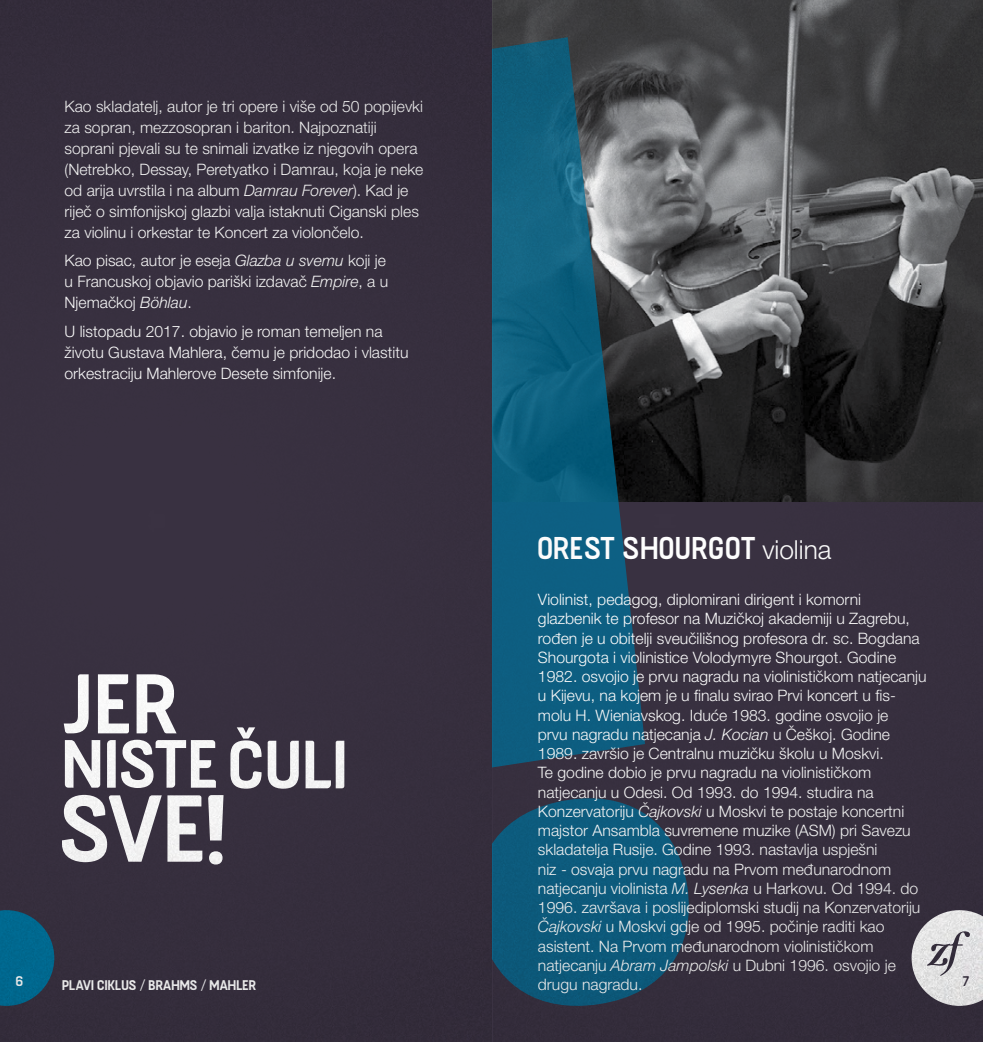
<style>
.page{position:relative;width:983px;height:1042px;background:#fff}
.page>*{position:absolute;margin:0;border:0;box-sizing:border-box;transform-origin:0 0}
.t1{font:300 31.5px "Fuji";letter-spacing:-.025em;color:#fff}
.t2{font:300 15.75px/19.2px "Helvetica Neue LT Pro";color:#fff}
.t3{font:14px "Fuji";letter-spacing:-.04em;color:#fff}
.t4{font:300 14px "Fuji";color:#fff}
.t5{font:300 14px "Fuji";color:#3a3242}
.s1{font-style:italic}
.s2{font-family:"Helvetica Neue LT Pro";font-size:26.25px}
</style>
<div class="page">
<div style="left:0;top:0;width:491px;height:1042px;background:#372f3e"></div>
<img style="left:493px;top:0;width:489px;height:1042px">
<p class="t2" style="left:64px;top:96px;width:360px;line-height:21px">Kao skladatelj, autor je tri opere i više od 50 popijevki za sopran, mezzosopran i bariton. Najpoznatiji soprani pjevali su te snimali izvatke iz njegovih opera (Netrebko, Dessay, Peretyatko i Damrau, koja je neke od arija uvrstila i na album <span class="s1">Damrau Forever</span>). Kad je riječ o simfonijskoj glazbi valja istaknuti Ciganski ples za violinu i orkestar te Koncert za violončelo.</p>
<p class="t2" style="left:64px;top:250px;width:325px;line-height:21px">Kao pisac, autor je eseja <span class="s1">Glazba u svemu</span> koji je u Francuskoj objavio pariški izdavač <span class="s1">Empire</span>, a u<br>Njemačkoj <span class="s1">Böhlau</span>.</p>
<p class="t2" style="left:64px;top:320px;width:345px;line-height:21px">U listopadu 2017. objavio je roman temeljen na životu Gustava Mahlera, čemu je pridodao i vlastitu orkestraciju Mahlerove Desete simfonije.</p>
<h1 class="t1" style="left:536px;top:528px;width:296px">OREST SHOURGOT <span class="s2">violina</span></h1>
<p class="t2" style="left:538px;top:589px;width:390px">Violinist, pedagog, diplomirani dirigent i komorni glazbenik te profesor na Muzičkoj akademiji u Zagrebu, rođen je u obitelji sveučilišnog profesora dr. sc. Bogdana Shourgota i violinistice Volodymyre Shourgot. Godine 1982. osvojio je prvu nagradu na violinističkom natjecanju u Kijevu, na kojem je u finalu svirao Prvi koncert u fis&shy;molu H. Wieniavskog. Iduće 1983. godine osvojio je<br>prvu nagradu natjecanja <span class="s1">J. Kocian</span> u Češkoj. Godine 1989. završio je Centralnu muzičku školu u Moskvi.<br>Te godine dobio je prvu nagradu na violinističkom natjecanju u Odesi. Od 1993. do 1994. studira na Konzervatoriju <span class="s1">Čajkovski</span> u Moskvi te postaje koncertni majstor Ansambla suvremene muzike (ASM) pri Savezu skladatelja Rusije. Godine 1993. nastavlja uspješni<br>niz - osvaja prvu nagradu na Prvom međunarodnom natjecanju violinista <span class="s1">M. Lysenka</span> u Harkovu. Od 1994. do 1996. završava i poslijediplomski studij na Konzervatoriju <span class="s1">Čajkovski</span> u Moskvi gdje od 1995. počinje raditi kao asistent. Na Prvom međunarodnom violinističkom natjecanju <span class="s1">Abram Jampolski</span> u Dubni 1996. osvojio je drugu nagradu.</p>
<p class="t4" style="left:15px;top:972px;width:10px">6</p>
<p class="t5" style="left:962px;top:972px;width:9px">7</p>
<p class="t3" style="left:62px;top:976px;width:196px">PLAVI CIKLUS / BRAHMS / MAHLER</p>
</div>
